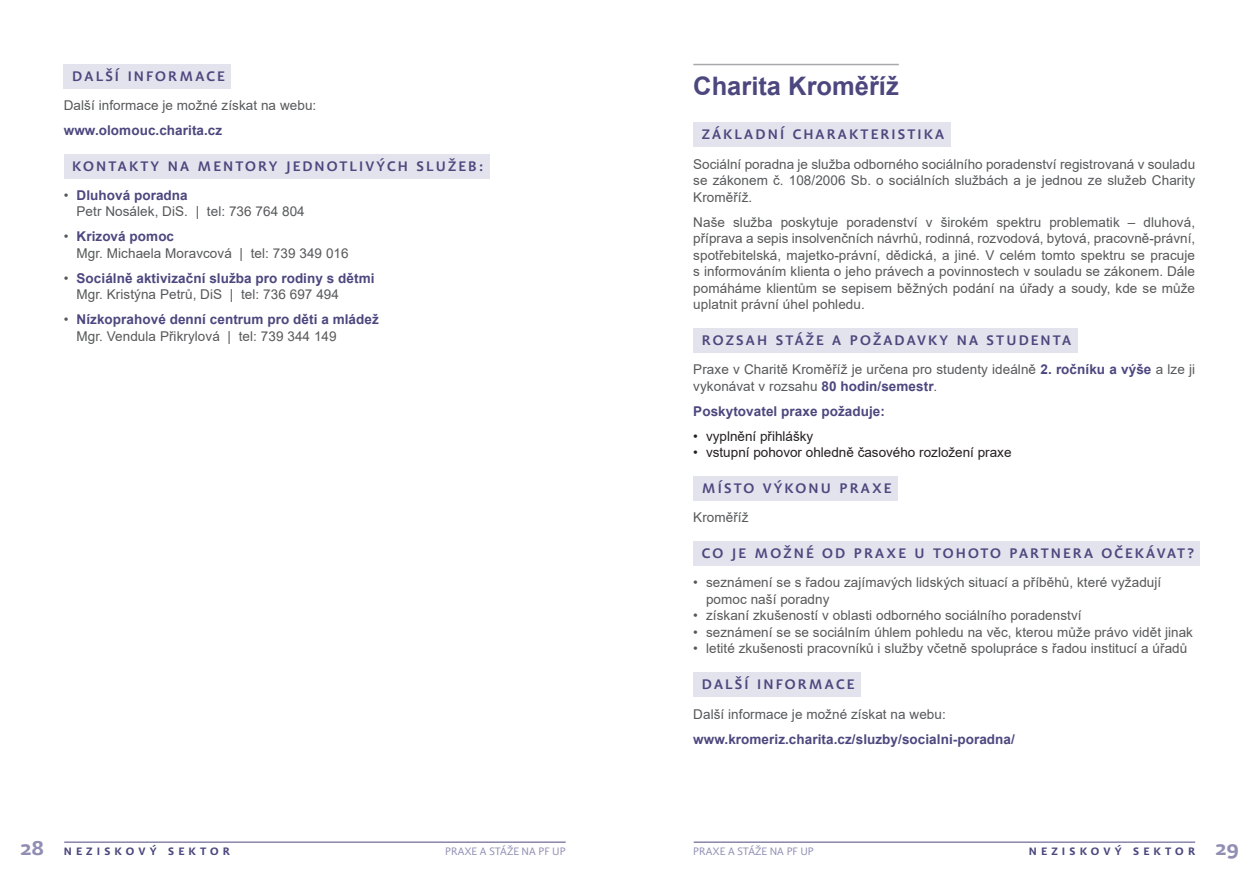
<style>
.page{position:relative;width:1259px;height:893px;background:#fff}
.page>*{position:absolute;margin:0;border:0;box-sizing:border-box;transform-origin:0 0}
.Nadpis_2{font:700 25.5px "Arial";color:#4c477e}
.t1{font:700 19.5px "Dederon SDOT";color:#918eb4}
.t2{font:13.5px/16.5px "Arial";letter-spacing:.005em;color:#57585a}
.t3{font:700 13.5px/16.5px "Arial";letter-spacing:.005em;color:#4c477e}
.Titulek_podbravený{font:600 13.5px "Dederon SLOT";letter-spacing:.16em;color:#4c477e}
.t4{font:13.5px "Arial";color:#231f20}
.t5{font:300 10.5px "Dederon SLOT";color:#918eb4}
.Normal{font:700 10.5px "Dederon SDOT";letter-spacing:.4em;color:#4c477e}
.s1{font-weight:700;color:#4c477e}
.s2{font-weight:400;color:#57585a}
.s3{font-size:19.5px;color:#918eb4}
</style>
<div class="page">
<hr style="left:64px;top:842px;width:502px;height:1px;background:#4c477e">
<hr style="left:693px;top:842px;width:502px;height:1px;background:#4c477e">
<div style="left:64px;top:64px;width:167px;height:24px;background:#e3e3ed"></div>
<div style="left:64px;top:154px;width:426px;height:24px;background:#e3e3ed"></div>
<hr style="left:693px;top:64px;width:206px;height:1px;background:#a8a9ad">
<div style="left:693px;top:123px;width:257px;height:24px;background:#e3e3ed"></div>
<div style="left:693px;top:328px;width:384px;height:25px;background:#e3e3ed"></div>
<div style="left:693px;top:476px;width:204px;height:25px;background:#e3e3ed"></div>
<div style="left:693px;top:541px;width:507px;height:25px;background:#e3e3ed"></div>
<div style="left:693px;top:672px;width:167px;height:25px;background:#e3e3ed"></div>
<p class="Titulek_podbravený" style="left:72px;top:67px;width:154px">DALŠÍ INFORMACE</p>
<p class="t2" style="left:64px;top:97px;width:254px">Další informace je možné získat na webu:</p>
<p class="t3" style="left:64px;top:122px;width:160px">www.olomouc.charita.cz</p>
<p class="Titulek_podbravený" style="left:72px;top:158px;width:412px">KONTAKTY NA MENTORY JEDNOTLIVÝCH SLUŽEB:</p>
<p class="t2" style="left:77px;top:187px;width:230px;text-indent:-13px">• <span class="s1">Dluhová poradna<br></span>Petr Nosálek, DiS. | tel: 736 764 804</p>
<p class="t2" style="left:77px;top:228px;width:274px;text-indent:-13px">• <span class="s1">Krizová pomoc<br></span>Mgr. Michaela Moravcová | tel: 739 349 016</p>
<p class="t3" style="left:77px;top:270px;width:299px;text-indent:-13px"><span class="s2">•</span> Sociálně aktivizační služba pro rodiny s dětmi<br><span class="s2">Mgr. Kristýna Petrů, DiS | tel: 736 697 494</span></p>
<p class="t3" style="left:77px;top:312px;width:304px;text-indent:-13px"><span class="s2">•</span> Nízkoprahové denní centrum pro děti a mládež<br><span class="s2">Mgr. Vendula Přikrylová | tel: 739 344 149</span></p>
<p class="Nadpis_2" style="left:693px;top:68px;width:207px">Charita Kroměříž</p>
<p class="Titulek_podbravený" style="left:702px;top:126px;width:244px">ZÁKLADNÍ CHARAKTERISTIKA</p>
<p class="t2" style="left:693px;top:156px;width:503px;text-align:justify">Sociální poradna je služba odborného sociálního poradenství registrovaná v souladu se zákonem č. 108/2006 Sb. o sociálních službách a je jednou ze služeb Charity Kroměříž.</p>
<p class="t2" style="left:693px;top:214px;width:503px;text-align:justify">Naše služba poskytuje poradenství v širokém spektru problematik – dluhová, příprava a sepis insolvenčních návrhů, rodinná, rozvodová, bytová, pracovně-právní, spotřebitelská, majetko-právní, dědická, a jiné. V celém tomto spektru se pracuje s informováním klienta o jeho právech a povinnostech v souladu se zákonem. Dále pomáháme klientům se sepisem běžných podání na úřady a soudy, kde se může uplatnit právní úhel pohledu.</p>
<p class="Titulek_podbravený" style="left:702px;top:332px;width:371px">ROZSAH STÁŽE A POŽADAVKY NA STUDENTA</p>
<p class="t2" style="left:693px;top:361px;width:503px">Praxe v Charitě Kroměříž je určena pro studenty ideálně <span class="s1">2. ročníku a výše</span> a lze ji vykonávat v rozsahu <span class="s1">80 hodin/semestr</span>.</p>
<p class="t3" style="left:693px;top:403px;width:193px">Poskytovatel praxe požaduje:</p>
<p class="t4" style="left:693px;top:427px;width:122px">• vyplnění přihlášky</p>
<p class="t4" style="left:693px;top:443px;width:320px">• vstupní pohovor ohledně časového rozložení praxe</p>
<p class="Titulek_podbravený" style="left:702px;top:480px;width:191px">MÍSTO VÝKONU PRAXE</p>
<p class="t2" style="left:693px;top:509px;width:57px">Kroměříž</p>
<p class="Titulek_podbravený" style="left:702px;top:545px;width:493px">CO JE MOŽNÉ OD PRAXE U TOHOTO PARTNERA OČEKÁVAT?</p>
<p class="t2" style="left:706px;top:574px;width:457px;text-indent:-13px">• seznámení se s řadou zajímavých lidských situací a příběhů, které vyžadují pomoc naší poradny</p>
<p class="t2" style="left:693px;top:607px;width:390px">• získaní zkušeností v oblasti odborného sociálního poradenství</p>
<p class="t2" style="left:693px;top:624px;width:501px">• seznámení se se sociálním úhlem pohledu na věc, kterou může právo vidět jinak</p>
<p class="t2" style="left:693px;top:640px;width:495px">• letité zkušenosti pracovníků i služby včetně spolupráce s řadou institucí a úřadů</p>
<p class="Titulek_podbravený" style="left:702px;top:676px;width:154px">DALŠÍ INFORMACE</p>
<p class="t2" style="left:693px;top:705px;width:254px">Další informace je možné získat na webu:</p>
<p class="t3" style="left:693px;top:731px;width:323px">www.kromeriz.charita.cz/sluzby/socialni-poradna/</p>
<p class="Normal" style="left:21px;top:845px;width:211px"><span class="s3">28</span> NEZISKOVÝ SEKTOR</p>
<p class="t5" style="left:445px;top:845px;width:122px">PRAXE A STÁŽE NA PF UP</p>
<p class="t5" style="left:693px;top:845px;width:122px">PRAXE A STÁŽE NA PF UP</p>
<h2 class="t1" style="left:1215px;top:836px;width:25px">29</h2>
<p class="Normal" style="left:1029px;top:845px;width:168px">NEZISKOVÝ SEKTOR</p>
</div>
